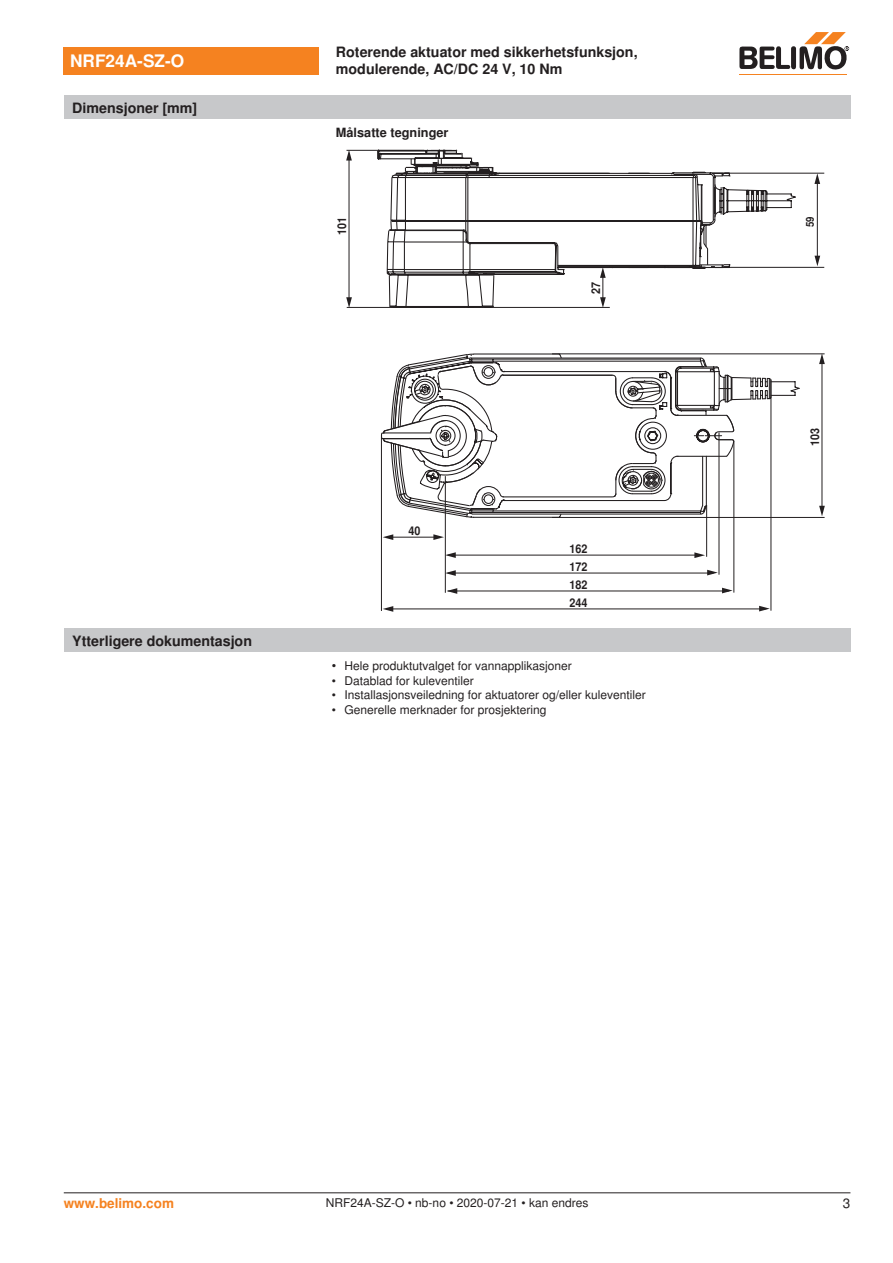
<style>
.page{position:relative;width:893px;height:1263px;background:#fff}
.page>*{position:absolute;margin:0;border:0;box-sizing:border-box;transform-origin:0 0}
.t1{font:700 17.25px "Nimbus Sans BEL";color:#fff}
.t2{font:700 14.25px/17.1px "Nimbus Sans BEL";color:#231f20}
.t3{font:700 13.5px "Nimbus Sans BEL";color:#f58220}
.Rechtsbündig_Footer{font:13.5px "Nimbus Sans BEL";color:#231f20}
.t4{font:700 12.75px "Nimbus Sans BEL";color:#231f20}
.Bulletpoints{font:12px "Nimbus Sans BEL";color:#231f20}
.Footer_EU_center{font:12px "Nimbus Sans BEL";color:#231f20}
.t5{font:700 12px/18px "Nimbus Sans BEL";color:#231f20;text-align:justify;scale:.9 1}
.t6{font:700 10.8px "Nimbus Sans BEL";color:#231f20;scale:.9 1}
.s1{font-size:12.75px}
</style>
<div class="page">
<hr style="left:448px;top:555px;width:252px;height:1px;background:#231f20">
<hr style="left:719px;top:432px;width:1px;height:143px;background:#231f20">
<svg style="left:707px;top:570px;width:11px;height:5px"></svg>
<svg style="left:694px;top:552px;width:11px;height:6px"></svg>
<svg style="left:446px;top:552px;width:10px;height:6px"></svg>
<hr style="left:448px;top:573px;width:266px;height:1px;background:#231f20">
<svg style="left:446px;top:570px;width:10px;height:6px"></svg>
<hr style="left:734px;top:441px;width:1px;height:152px;background:#231f20">
<svg style="left:722px;top:588px;width:11px;height:5px"></svg>
<hr style="left:448px;top:591px;width:281px;height:1px;background:#231f20">
<svg style="left:447px;top:588px;width:10px;height:6px"></svg>
<hr style="left:771px;top:397px;width:1px;height:214px;background:#231f20">
<svg style="left:759px;top:606px;width:11px;height:5px"></svg>
<hr style="left:387px;top:609px;width:379px;height:1px;background:#231f20">
<hr style="left:445px;top:476px;width:1px;height:117px;background:#231f20">
<hr style="left:387px;top:537px;width:52px;height:1px;background:#231f20">
<svg style="left:433px;top:534px;width:11px;height:6px"></svg>
<svg style="left:383px;top:534px;width:10px;height:6px"></svg>
<hr style="left:381px;top:435px;width:1px;height:176px;background:#231f20">
<svg style="left:383px;top:606px;width:10px;height:6px"></svg>
<hr style="left:552px;top:354px;width:273px;height:1px;background:#231f20">
<hr style="left:552px;top:517px;width:273px;height:1px;background:#231f20">
<hr style="left:822px;top:361px;width:1px;height:151px;background:#231f20">
<svg style="left:819px;top:506px;width:6px;height:10px"></svg>
<svg style="left:819px;top:353px;width:6px;height:11px"></svg>
<hr style="left:706px;top:505px;width:1px;height:52px;background:#231f20">
<svg style="left:380px;top:353px;width:420px;height:165px"></svg>
<svg style="left:377px;top:172px;width:353px;height:135px"></svg>
<hr style="left:347px;top:307px;width:263px;height:1px;background:#231f20">
<hr style="left:349px;top:154px;width:1px;height:148px;background:#231f20">
<svg style="left:346px;top:297px;width:6px;height:11px"></svg>
<hr style="left:346px;top:150px;width:78px;height:1px;background:#231f20">
<svg style="left:346px;top:150px;width:6px;height:11px"></svg>
<hr style="left:603px;top:272px;width:1px;height:30px;background:#231f20">
<svg style="left:600px;top:297px;width:6px;height:11px"></svg>
<svg style="left:377px;top:150px;width:329px;height:128px"></svg>
<svg style="left:714px;top:184px;width:82px;height:34px"></svg>
<hr style="left:725px;top:267px;width:99px;height:1px;background:#231f20">
<hr style="left:725px;top:173px;width:99px;height:1px;background:#231f20">
<hr style="left:817px;top:179px;width:1px;height:83px;background:#231f20">
<svg style="left:814px;top:256px;width:6px;height:10px"></svg>
<svg style="left:814px;top:173px;width:6px;height:11px"></svg>
<div style="left:64px;top:629px;width:786px;height:23px;background:#c7c8ca"></div>
<div style="left:64px;top:47px;width:255px;height:27px;background:#f58220"></div>
<hr style="left:739px;top:74px;width:107px;height:1px;background:#f58220">
<svg style="left:739px;top:32px;width:110px;height:38px"></svg>
<div style="left:64px;top:96px;width:786px;height:23px;background:#c7c8ca"></div>
<hr style="left:64px;top:1192px;width:786px;height:1px;background:#231f20">
<p class="t1" style="left:70px;top:51px;width:116px">NRF24A-SZ-O</p>
<p class="t2" style="left:336px;top:44px;width:303px">Roterende aktuator med sikkerhetsfunksjon, modulerende, AC/DC 24 V, 10 Nm</p>
<p class="t2" style="left:72px;top:100px;width:127px">Dimensjoner [mm]</p>
<p class="t4" style="left:336px;top:125px;width:114px">Målsatte tegninger</p>
<p class="t5" style="left:334px;top:235px;width:22px;rotate:-90deg">101</p>
<p class="t5" style="left:588px;top:294px;width:15px;rotate:-90deg">27</p>
<p class="t2" style="left:72px;top:633px;width:181px">Ytterligere dokumentasjon</p>
<p class="t5" style="left:408px;top:523px;width:15px">40</p>
<p class="t5" style="left:569px;top:540px;width:22px">162<br>172<br>182<br>244</p>
<p class="Bulletpoints" style="left:332px;top:659px;width:242px"><span class="s1">•</span> Hele produktutvalget for vannapplikasjoner</p>
<p class="Bulletpoints" style="left:332px;top:673px;width:144px">• Datablad for kuleventiler</p>
<p class="Bulletpoints" style="left:332px;top:688px;width:316px">• Installasjonsveiledning for aktuatorer og/eller kuleventiler</p>
<p class="Bulletpoints" style="left:332px;top:702px;width:216px">• Generelle merknader for prosjektering</p>
<p class="t6" style="left:806px;top:227px;width:13px;rotate:-90deg">59</p>
<p class="t5" style="left:807px;top:446px;width:22px;rotate:-90deg">103</p>
<p class="t3" style="left:64px;top:1195px;width:112px">www.belimo.com</p>
<p class="Footer_EU_center" style="left:326px;top:1196px;width:264px">NRF24A-SZ-O • nb-no • 2020-07-21 • kan endres</p>
<p class="Rechtsbündig_Footer" style="left:843px;top:1195px;width:9px">3</p>
</div>
